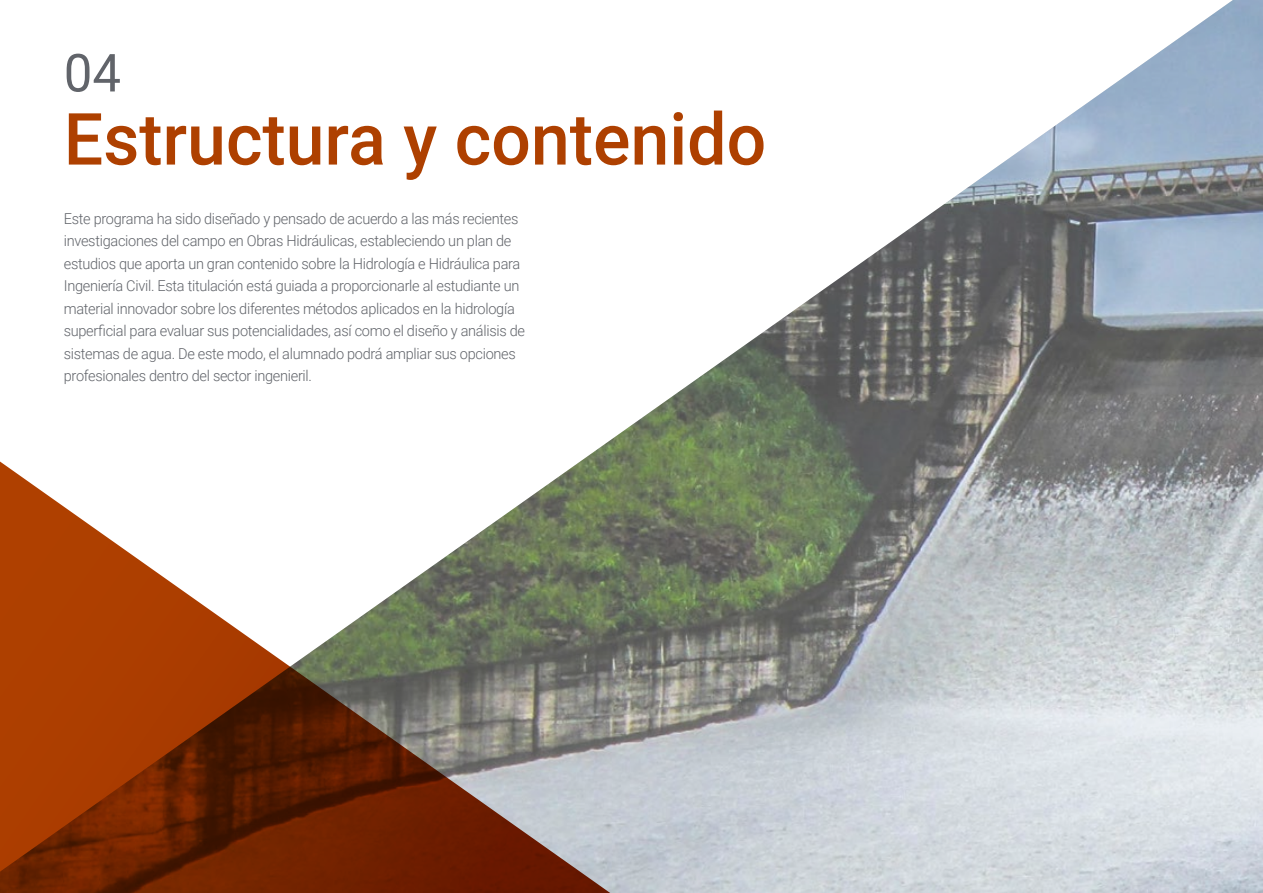
<style>
.page{position:relative;width:1263px;height:893px;background:#fff}
.page>*{position:absolute;margin:0;border:0;box-sizing:border-box;transform-origin:0 0}
.t1{font:500 72px "Roboto";color:#ae4000}
.t2{font:52.5px "Roboto";color:#61646a}
.t3{font:300 15px/22.5px "Roboto";letter-spacing:-.02em;color:#61646a}
</style>
<div class="page">
<img style="left:602px;top:0;width:661px;height:893px">
<svg style="left:0;top:446px;width:640px;height:447px"></svg>
<h2 class="t2" style="left:64px;top:36px;width:59px">04</h2>
<h1 class="t1" style="left:64px;top:89px;width:704px">Estructura y contenido</h1>
<p class="t3" style="left:64px;top:207px;width:463px">Este programa ha sido diseñado y pensado de acuerdo a las más recientes investigaciones del campo en Obras Hidráulicas, estableciendo un plan de estudios que aporta un gran contenido sobre la Hidrología e Hidráulica para Ingeniería Civil. Esta titulación está guiada a proporcionarle al estudiante un material innovador sobre los diferentes métodos aplicados en la hidrología superficial para evaluar sus potencialidades, así como el diseño y análisis de sistemas de agua. De este modo, el alumnado podrá ampliar sus opciones profesionales dentro del sector ingenieril.</p>
</div>
